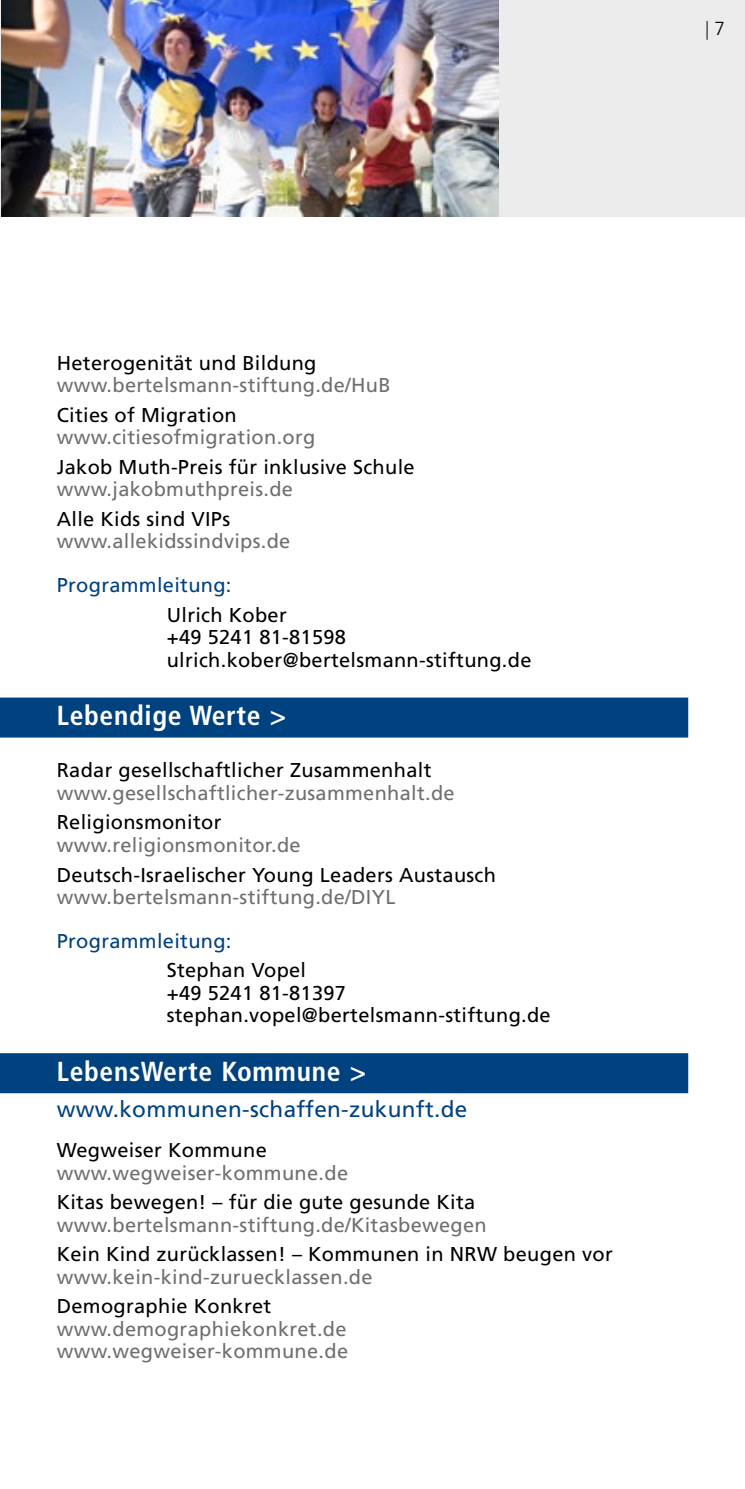
<style>
.page{position:relative;width:745px;height:1489px;background:#fff}
.page>*{position:absolute;margin:0;border:0;box-sizing:border-box;transform-origin:0 0}
.t1{font:700 condensed 27.5px "Frutiger LT Com";letter-spacing:.025em;color:#fff}
.t2{font:22.5px "Frutiger LT Com";letter-spacing:.015em;color:#004180}
.t3{font:20px/22.5px "Frutiger LT Com";letter-spacing:.015em;color:#000}
.t4{font:20px/22.5px "Frutiger LT Com";letter-spacing:.015em;color:#6f6f6e}
.t5{font:20px "Frutiger LT Com";letter-spacing:.015em;color:#004180}
.t6{font:300 condensed 18.75px "Frutiger LT Com";color:#000}
.s1{font-stretch:normal}
</style>
<div class="page">
<div style="left:0;top:0;width:744px;height:216px;background:#ececed"></div>
<img style="left:2px;top:0;width:496px;height:216px">
<div style="left:0;top:697px;width:687px;height:40px;background:#004180"></div>
<div style="left:0;top:1053px;width:687px;height:40px;background:#004180"></div>
<p class="t6" style="left:704px;top:18px;width:21px">| <span class="s1">7</span></p>
<p class="t3" style="left:57px;top:351px;width:261px">Heterogenität und Bildung</p>
<p class="t4" style="left:57px;top:374px;width:335px">www.bertelsmann-stiftung.de/HuB</p>
<p class="t3" style="left:57px;top:403px;width:181px">Cities of Migration</p>
<p class="t4" style="left:57px;top:426px;width:260px">www.citiesofmigration.org</p>
<p class="t3" style="left:57px;top:455px;width:359px">Jakob Muth-Preis für inklusive Schule</p>
<p class="t4" style="left:57px;top:478px;width:238px">www.jakobmuthpreis.de</p>
<p class="t3" style="left:57px;top:507px;width:175px">Alle Kids sind VIPs</p>
<p class="t4" style="left:57px;top:530px;width:235px">www.allekidssindvips.de</p>
<p class="t5" style="left:57px;top:573px;width:176px">Programmleitung:</p>
<p class="t3" style="left:167px;top:603px;width:366px">Ulrich Kober<br>+49 5241 81-81598 ulrich.kober@bertelsmann-stiftung.de</p>
<h1 class="t1" style="left:57px;top:699px;width:231px">Lebendige Werte &gt;</h1>
<p class="t3" style="left:57px;top:759px;width:376px">Radar gesellschaftlicher Zusammenhalt</p>
<p class="t4" style="left:57px;top:781px;width:399px">www.gesellschaftlicher-zusammenhalt.de</p>
<p class="t3" style="left:57px;top:811px;width:166px">Religionsmonitor</p>
<p class="t4" style="left:57px;top:833px;width:245px">www.religionsmonitor.de</p>
<p class="t3" style="left:57px;top:863px;width:440px">Deutsch-Israelischer Young Leaders Austausch</p>
<p class="t4" style="left:57px;top:885px;width:340px">www.bertelsmann-stiftung.de/DIYL</p>
<p class="t5" style="left:57px;top:929px;width:176px">Programmleitung:</p>
<p class="t3" style="left:167px;top:959px;width:385px">Stephan Vopel<br>+49 5241 81-81397 stephan.vopel@bertelsmann-stiftung.de</p>
<h1 class="t1" style="left:57px;top:1054px;width:311px">LebensWerte Kommune &gt;</h1>
<p class="t2" style="left:57px;top:1095px;width:412px">www.kommunen-schaffen-zukunft.de</p>
<p class="t3" style="left:57px;top:1138px;width:211px">Wegweiser Kommune</p>
<p class="t4" style="left:57px;top:1161px;width:293px">www.wegweiser-kommune.de</p>
<p class="t3" style="left:57px;top:1190px;width:419px">Kitas bewegen! – für die gute gesunde Kita</p>
<p class="t4" style="left:57px;top:1213px;width:431px">www.bertelsmann-stiftung.de/Kitasbewegen</p>
<p class="t3" style="left:57px;top:1243px;width:557px">Kein Kind zurücklassen! – Kommunen in NRW beugen vor</p>
<p class="t4" style="left:57px;top:1265px;width:317px">www.kein-kind-zuruecklassen.de</p>
<p class="t3" style="left:57px;top:1295px;width:216px">Demographie Konkret</p>
<p class="t4" style="left:57px;top:1317px;width:293px">www.demographiekonkret.de www.wegweiser-kommune.de</p>
</div>
